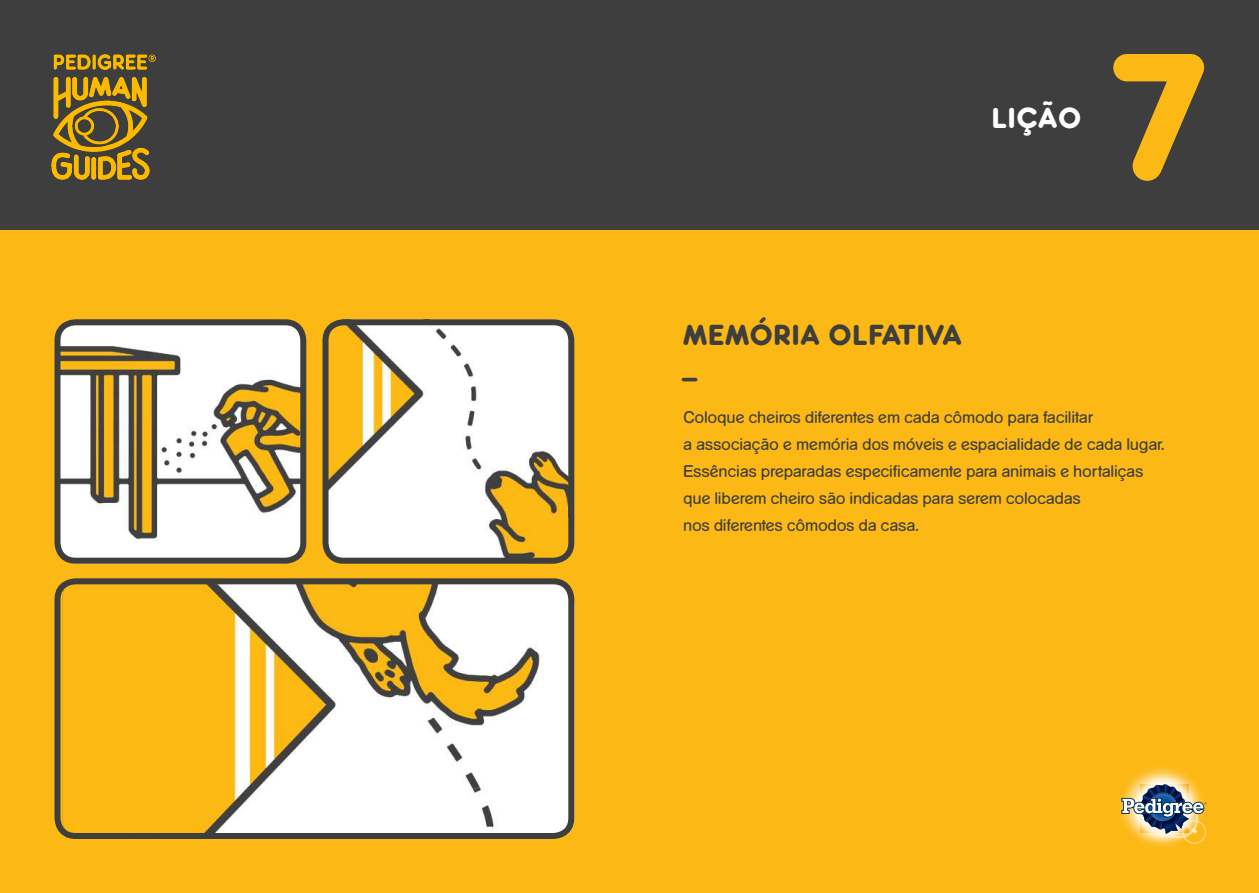
<style>
.page{position:relative;width:1259px;height:893px;background:#fcb814}
.page>*{position:absolute;margin:0;border:0;box-sizing:border-box;transform-origin:0 0}
.t1{font:800 169.05px "Pedigree";color:#fcb814}
.t2{font:800 27px/32.4px "Pedigree";letter-spacing:.05em;color:#3e3e3f}
.t3{font:800 27px "Pedigree";letter-spacing:.05em;color:#fff}
.t4{font:300 15px/27px "Pedigree";letter-spacing:.025em;color:#3e3e3f}
</style>
<div class="page">
<div style="left:0;top:0;width:1259px;height:230px;background:#3e3e3f"></div>
<img style="left:51px;top:54px;width:105px;height:126px">
<img style="left:1120px;top:767px;width:87px;height:80px">
<svg style="left:1121px;top:784px;width:85px;height:50px;background:#a39d82"></svg>
<img style="left:329px;top:326px;width:238px;height:231px">
<img style="left:61px;top:326px;width:238px;height:231px">
<img style="left:61px;top:585px;width:513px;height:247px">
<div style="left:54px;top:578px;width:520px;height:261px;border:6px solid #3e3e3f;border-radius:18px"></div>
<div style="left:322px;top:319px;width:252px;height:245px;border:6px solid #3e3e3f;border-radius:18px"></div>
<div style="left:54px;top:319px;width:252px;height:245px;border:6px solid #3e3e3f;border-radius:18px"></div>
<h2 class="t3" style="left:992px;top:99px;width:90px">LIÇÃO</h2>
<h1 class="t1" style="left:1112px;top:2px;width:94px">7</h1>
<h2 class="t2" style="left:683px;top:319px;width:279px">MEMÓRIA OLFATIVA _</h2>
<p class="t4" style="left:683px;top:404px;width:482px">Coloque cheiros diferentes em cada cômodo para facilitar<br>a associação e memória dos móveis e espacialidade de cada lugar.<br>Essências preparadas especificamente para animais e hortaliças que liberem cheiro são indicadas para serem colocadas<br>nos diferentes cômodos da casa.</p>
</div>
